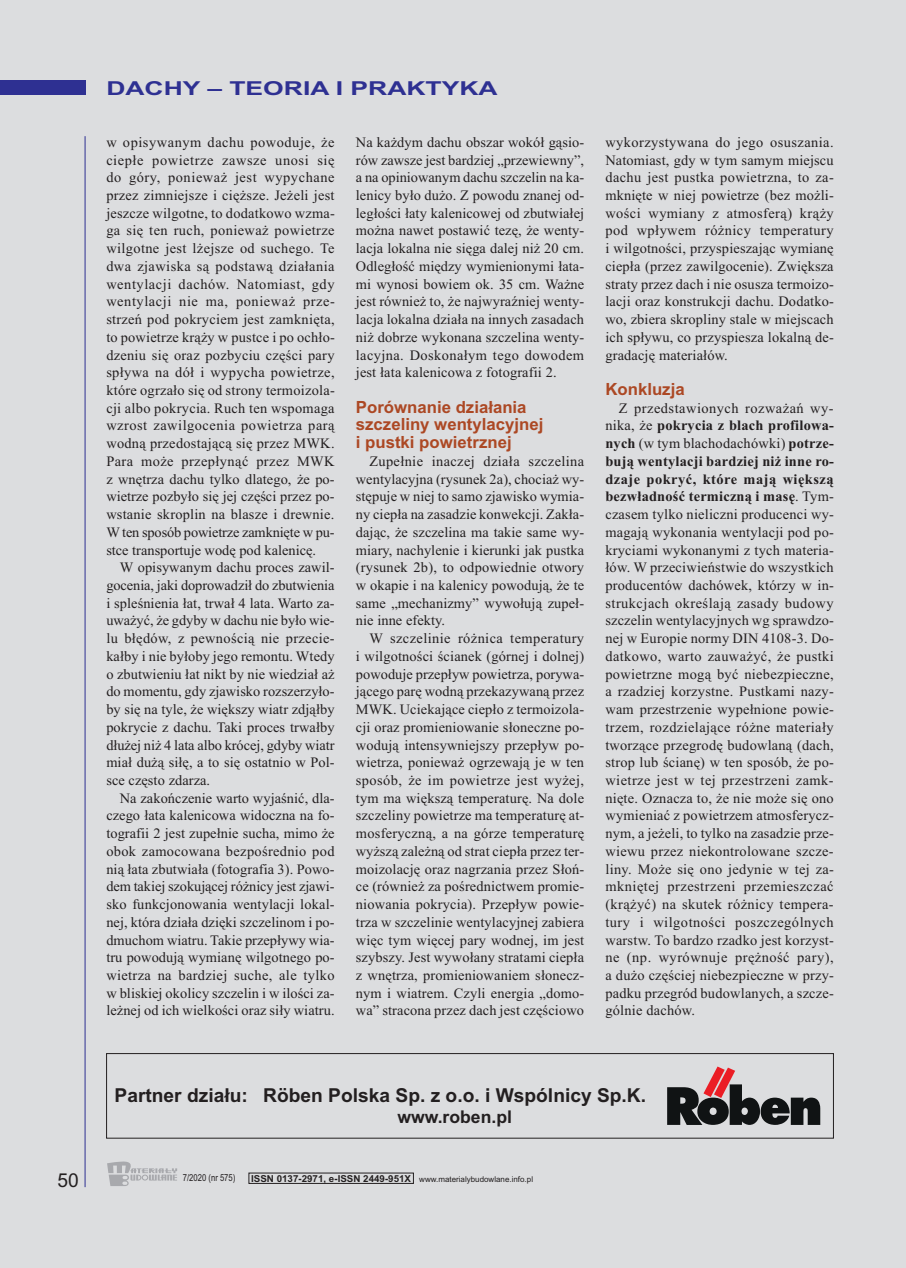
<style>
.page{position:relative;width:906px;height:1268px;background:#fff}
.page>*{position:absolute;margin:0;border:0;box-sizing:border-box;transform-origin:0 0}
.t1{font:700 19.2px "Arial";color:#231f20}
.t2{font:700 19.2px "Arial";color:#2e3092;scale:1.38 1}
.t3{font:19.2px "Arial";color:#231f20}
.t4{font:700 17.55px "Arial";color:#231f20}
.t5{font:700 16.8px/17.7px "Arial";color:#ac4824}
.t6{font:14.4px/17.7px "Times New Roman";letter-spacing:.01em;color:#231f20;text-align:justify}
.t7{font:9.6px "Arial";color:#231f20;scale:.8 1}
.t8{font:7.95px "Arial";color:#231f20}
.s1{font-weight:700}
.s2{font-weight:700;font-size:9.6px}
</style>
<div class="page">
<div style="left:0;top:0;width:905px;height:1267px;background:#dcdddf"></div>
<div style="left:0;top:81px;width:85px;height:14px;background:#2e3092"></div>
<hr style="left:85px;top:136px;width:1px;height:1050px;background:#2e3092">
<svg style="left:107px;top:1161px;width:70px;height:24px"></svg>
<div style="left:106px;top:1053px;width:727px;height:85px;border:1px solid #231f20"></div>
<svg style="left:667px;top:1066px;width:153px;height:58px"></svg>
<h1 class="t2" style="left:106px;top:77px;width:285px">DACHY – TEORIA I PRAKTYKA</h1>
<p class="t6" style="left:106px;top:133px;width:230px">w opisywanym dachu powoduje, że ciepłe powietrze zawsze unosi się do góry, ponieważ jest wypychane przez zimniejsze i cięższe. Jeżeli jest jeszcze wilgotne, to dodatkowo wzma&shy;ga się ten ruch, ponieważ powietrze wilgotne jest lżejsze od suchego. Te dwa zjawiska są podstawą działania wentylacji dachów. Natomiast, gdy wentylacji nie ma, ponieważ prze&shy;strzeń pod pokryciem jest zamknięta, to powietrze krąży w pustce i po ochło&shy;dzeniu się oraz pozbyciu części pary spływa na dół i wypycha powietrze, które ogrzało się od strony termoizola&shy;cji albo pokrycia. Ruch ten wspomaga wzrost zawilgocenia powietrza parą wodną przedostającą się przez MWK.<br>Para może przepłynąć przez MWK z wnętrza dachu tylko dlatego, że po&shy;wietrze pozbyło się jej części przez po&shy;wstanie skroplin na blasze i drewnie.<br>W ten sposób powietrze zamknięte w pu&shy;stce transportuje wodę pod kalenicę.</p>
<p class="t6" style="left:106px;top:558px;width:230px;text-indent:14px">W opisywanym dachu proces zawil&shy;gocenia, jaki doprowadził do zbutwienia i spleśnienia łat, trwał 4 lata. Warto za&shy;uważyć, że gdyby w dachu nie było wie&shy;lu błędów, z pewnością nie przecie&shy;kałby i nie byłoby jego remontu. Wtedy o zbutwieniu łat nikt by nie wiedział aż do momentu, gdy zjawisko rozszerzyło&shy;by się na tyle, że większy wiatr zdjąłby pokrycie z dachu. Taki proces trwałby dłużej niż 4 lata albo krócej, gdyby wiatr miał dużą siłę, a to się ostatnio w Pol&shy;sce często zdarza.</p>
<p class="t6" style="left:106px;top:788px;width:230px;text-indent:14px">Na zakończenie warto wyjaśnić, dla&shy;czego łata kalenicowa widoczna na fo&shy;tografii 2 jest zupełnie sucha, mimo że obok zamocowana bezpośrednio pod nią łata zbutwiała (fotografia 3). Powo&shy;dem takiej szokującej różnicy jest zjawi&shy;sko funkcjonowania wentylacji lokal&shy;nej, która działa dzięki szczelinom i po&shy;dmuchom wiatru. Takie przepływy wia&shy;tru powodują wymianę wilgotnego po&shy;wietrza na bardziej suche, ale tylko w bliskiej okolicy szczelin i w ilości za&shy;leżnej od ich wielkości oraz siły wiatru.</p>
<p class="t6" style="left:356px;top:133px;width:230px">Na każdym dachu obszar wokół gąsio&shy;rów zawsze jest bardziej „przewiewny”, a na opiniowanym dachu szczelin na ka&shy;lenicy było dużo. Z powodu znanej od&shy;ległości łaty kalenicowej od zbutwiałej można nawet postawić tezę, że wenty&shy;lacja lokalna nie sięga dalej niż 20 cm.<br>Odległość między wymienionymi łata&shy;mi wynosi bowiem ok. 35 cm. Ważne jest również to, że najwyraźniej wenty&shy;lacja lokalna działa na innych zasadach niż dobrze wykonana szczelina wenty&shy;lacyjna. Doskonałym tego dowodem jest łata kalenicowa z fotografii 2.</p>
<p class="t5" style="left:356px;top:398px;width:189px">Porównanie działania szczeliny wentylacyjnej i pustki powietrznej</p>
<p class="t6" style="left:356px;top:452px;width:230px;text-indent:13px">Zupełnie inaczej działa szczelina wentylacyjna (rysunek 2a), chociaż wy&shy;stępuje w niej to samo zjawisko wymia&shy;ny ciepła na zasadzie konwekcji. Zakła&shy;dając, że szczelina ma takie same wy&shy;miary, nachylenie i kierunki jak pustka (rysunek 2b), to odpowiednie otwory w okapie i na kalenicy powodują, że te same „mechanizmy” wywołują zupeł&shy;nie inne efekty.</p>
<p class="t6" style="left:356px;top:629px;width:230px;text-indent:14px">W szczelinie różnica temperatury i wilgotności ścianek (górnej i dolnej) powoduje przepływ powietrza, porywa&shy;jącego parę wodną przekazywaną przez MWK. Uciekające ciepło z termoizola&shy;cji oraz promieniowanie słoneczne po&shy;wodują intensywniejszy przepływ po&shy;wietrza, ponieważ ogrzewają je w ten sposób, że im powietrze jest wyżej, tym ma większą temperaturę. Na dole szczeliny powietrze ma temperaturę at&shy;mosferyczną, a na górze temperaturę wyższą zależną od strat ciepła przez ter&shy;moizolację oraz nagrzania przez Słoń&shy;ce (również za pośrednictwem promie&shy;niowania pokrycia). Przepływ powie&shy;trza w szczelinie wentylacyjnej zabiera więc tym więcej pary wodnej, im jest szybszy. Jest wywołany stratami ciepła z wnętrza, promieniowaniem słonecz&shy;nym i wiatrem. Czyli energia „domo&shy;wa” stracona przez dach jest częściowo</p>
<p class="t6" style="left:605px;top:133px;width:230px">wykorzystywana do jego osuszania.<br>Natomiast, gdy w tym samym miejscu dachu jest pustka powietrzna, to za&shy;mknięte w niej powietrze (bez możli&shy;wości wymiany z atmosferą) krąży pod wpływem różnicy temperatury i wilgotności, przyspieszając wymianę ciepła (przez zawilgocenie). Zwiększa straty przez dach i nie osusza termoizo&shy;lacji oraz konstrukcji dachu. Dodatko&shy;wo, zbiera skropliny stale w miejscach ich spływu, co przyspiesza lokalną de&shy;gradację materiałów.</p>
<p class="t5" style="left:605px;top:380px;width:81px">Konkluzja</p>
<p class="t6" style="left:605px;top:399px;width:230px;text-indent:14px">Z przedstawionych rozważań wy&shy;nika, że <span class="s1">pokrycia z blach profilowa&shy;nych</span> (w tym blachodachówki) <span class="s1">potrze&shy;bują wentylacji bardziej niż inne ro&shy;dzaje pokryć, które mają większą bezwładność termiczną i masę</span>. Tym&shy;czasem tylko nieliczni producenci wy&shy;magają wykonania wentylacji pod po&shy;kryciami wykonanymi z tych materia&shy;łów. W przeciwieństwie do wszystkich producentów dachówek, którzy w in&shy;strukcjach określają zasady budowy szczelin wentylacyjnych wg sprawdzo&shy;nej w Europie normy DIN 4108-3. Do&shy;datkowo, warto zauważyć, że pustki powietrzne mogą być niebezpieczne, a rzadziej korzystne. Pustkami nazy&shy;wam przestrzenie wypełnione powie&shy;trzem, rozdzielające różne materiały tworzące przegrodę budowlaną (dach, strop lub ścianę) w ten sposób, że po&shy;wietrze jest w tej przestrzeni zamk&shy;nięte. Oznacza to, że nie może się ono wymieniać z powietrzem atmosferycz&shy;nym, a jeżeli, to tylko na zasadzie prze&shy;wiewu przez niekontrolowane szcze&shy;liny. Może się ono jedynie w tej za&shy;mkniętej przestrzeni przemieszczać (krążyć) na skutek różnicy tempera&shy;tury i wilgotności poszczególnych warstw. To bardzo rzadko jest korzyst&shy;ne (np. wyrównuje prężność pary), a dużo częściej niebezpieczne w przy&shy;padku przegród budowlanych, a szcze&shy;gólnie dachów.</p>
<h1 class="t3" style="left:57px;top:1168px;width:23px">50</h1>
<h1 class="t1" style="left:115px;top:1084px;width:533px">Partner działu: Röben Polska Sp. z o.o. i Wspólnicy Sp.K.</h1>
<p class="t4" style="left:397px;top:1106px;width:116px">www.roben.pl</p>
<p class="t7" style="left:183px;top:1171px;width:67px">7/2020 (nr 575)</p>
<p class="t8" style="left:251px;top:1174px;width:283px"><span class="s2">ISSN 0137-2971, e-ISSN 2449-951X</span> www.materialybudowlane.info.pl</p>
</div>
